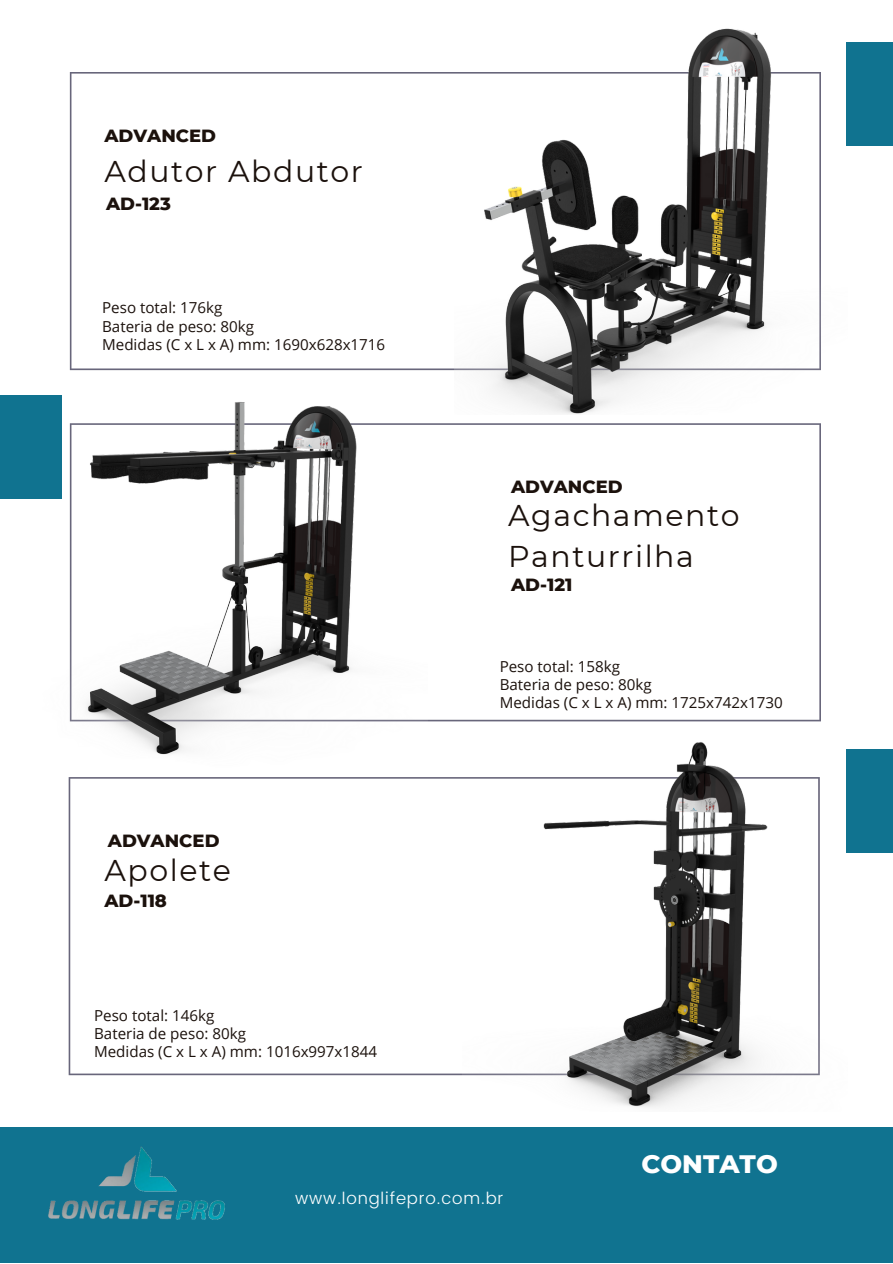
<style>
.page{position:relative;width:893px;height:1264px;background:#fff}
.page>*{position:absolute;margin:0;border:0;box-sizing:border-box;transform-origin:0 0}
.t1{font:30px/40.5px "Montserrat";letter-spacing:.05em;color:#1b110c}
.t2{font:800 25.8px "Montserrat";color:#fff}
.t3{font:800 18px "Montserrat";color:#1b110c}
.t4{font:300 16.65px "Poppins";letter-spacing:.05em;color:#fff}
.t5{font:15.15px "Open Sans";color:#1b110c}
</style>
<div class="page">
<svg style="left:70px;top:72px;width:384px;height:298px"></svg>
<svg style="left:428px;top:423px;width:392px;height:298px"></svg>
<div style="left:0;top:395px;width:62px;height:103px;background:#107390"></div>
<img style="left:31px;top:402px;width:397px;height:353px">
<svg style="left:69px;top:777px;width:393px;height:298px"></svg>
<img style="left:462px;top:742px;width:385px;height:366px">
<img style="left:454px;top:28px;width:393px;height:386px">
<div style="left:0;top:1126px;width:892px;height:136px;background:#107390"></div>
<div style="left:846px;top:42px;width:46px;height:103px;background:#107390"></div>
<div style="left:846px;top:749px;width:46px;height:103px;background:#107390"></div>
<img style="left:48px;top:1146px;width:177px;height:74px">
<p class="t3" style="left:104px;top:124px;width:113px">ADVANCED</p>
<p class="t1" style="left:104px;top:150px;width:260px">Adutor Abdutor</p>
<p class="t3" style="left:106px;top:192px;width:66px">AD-123</p>
<p class="t5" style="left:102px;top:297px;width:122px">Peso total: 176kg</p>
<p class="t5" style="left:102px;top:315px;width:153px">Bateria de peso: 80kg</p>
<p class="t5" style="left:102px;top:333px;width:284px">Medidas (C x L x A) mm: 1690x628x1716</p>
<p class="t3" style="left:108px;top:829px;width:113px">ADVANCED</p>
<p class="t1" style="left:104px;top:850px;width:128px">Apolete</p>
<p class="t3" style="left:104px;top:889px;width:64px">AD-118</p>
<p class="t5" style="left:94px;top:1004px;width:122px">Peso total: 146kg</p>
<p class="t5" style="left:94px;top:1022px;width:153px">Bateria de peso: 80kg</p>
<p class="t5" style="left:94px;top:1041px;width:284px">Medidas (C x L x A) mm: 1016x997x1844</p>
<p class="t3" style="left:511px;top:475px;width:113px">ADVANCED</p>
<p class="t1" style="left:508px;top:495px;width:233px">Agachamento<br>Panturrilha</p>
<p class="t3" style="left:511px;top:573px;width:63px">AD-121</p>
<p class="t5" style="left:499px;top:655px;width:122px">Peso total: 158kg</p>
<p class="t5" style="left:499px;top:674px;width:153px">Bateria de peso: 80kg</p>
<p class="t5" style="left:499px;top:692px;width:284px">Medidas (C x L x A) mm: 1725x742x1730</p>
<p class="t2" style="left:641px;top:1147px;width:138px">CONTATO</p>
<p class="t4" style="left:295px;top:1188px;width:210px">www.longlifepro.com.br</p>
</div>
